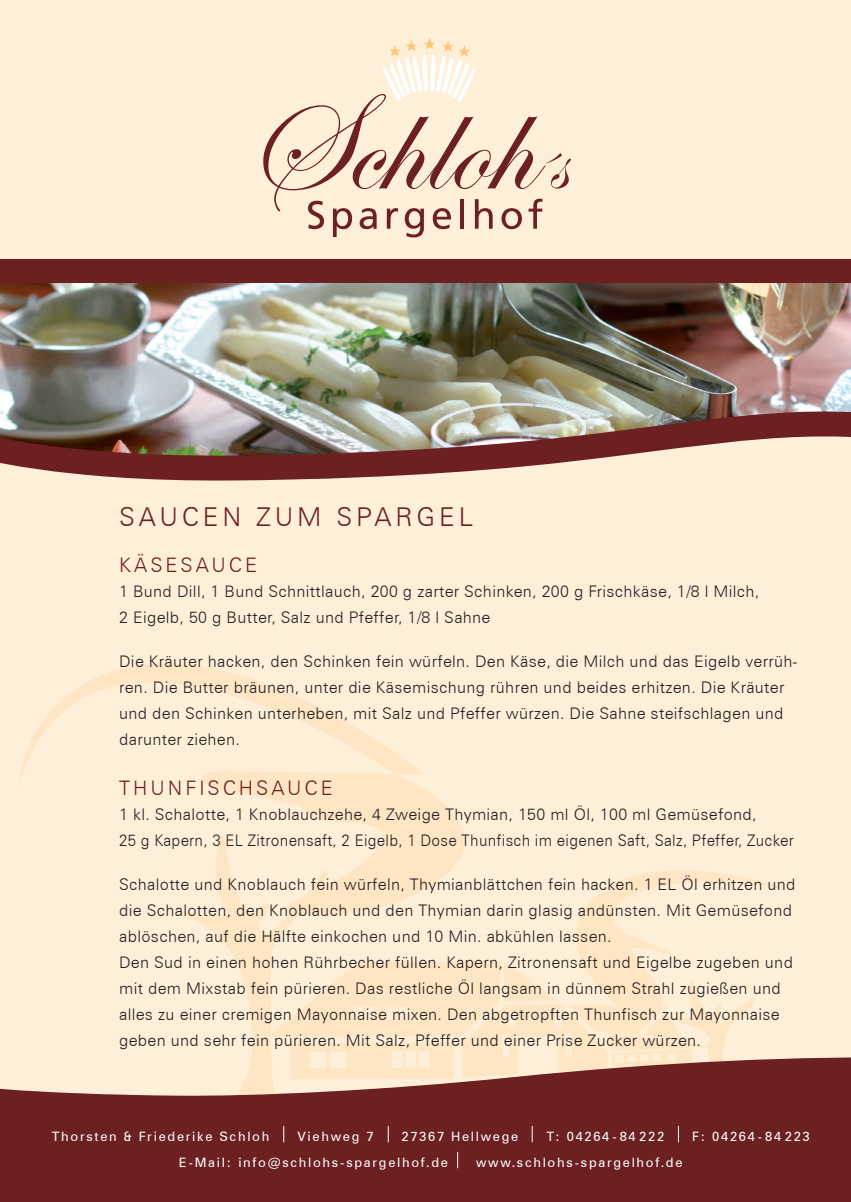
<style>
.page{position:relative;width:851px;height:1202px;background:#fff}
.page>*{position:absolute;margin:0;border:0;box-sizing:border-box;transform-origin:0 0}
.t1{font:300 26px "Zurich BT";letter-spacing:.15em;color:#6d2021}
.t2{font:300 20px "Zurich BT";letter-spacing:.15em;color:#6d2021}
.t3{font:300 16px/26px "Zurich BT";letter-spacing:.02em;color:#231f20}
.t4{font:13px "Zurich BT";letter-spacing:.13em;color:#fff}
</style>
<div class="page">
<div style="left:0;top:0;width:850px;height:1202px;background:#feefd8"></div>
<svg style="left:174px;top:912px;width:122px;height:144px"></svg>
<svg style="left:193px;top:786px;width:272px;height:130px"></svg>
<svg style="left:19px;top:663px;width:405px;height:123px"></svg>
<svg style="left:576px;top:870px;width:210px;height:91px"></svg>
<svg style="left:267px;top:961px;width:487px;height:95px"></svg>
<svg style="left:0;top:456px;width:616px;height:25px;fill:#6d2021"></svg>
<img style="left:0;top:282px;width:850px;height:174px">
<div style="left:0;top:259px;width:850px;height:23px;background:#6d2021"></div>
<svg style="left:0;top:1056px;width:850px;height:146px;fill:#6d2021"></svg>
<svg style="left:283px;top:1126px;width:1px;height:16px"></svg>
<svg style="left:388px;top:1126px;width:1px;height:16px"></svg>
<svg style="left:531px;top:1126px;width:1px;height:16px"></svg>
<svg style="left:678px;top:1126px;width:1px;height:16px"></svg>
<svg style="left:457px;top:1152px;width:1px;height:16px"></svg>
<svg style="left:263px;top:38px;width:307px;height:199px"></svg>
<h1 class="t1" style="left:119px;top:501px;width:355px">Saucen zum Spargel</h1>
<p class="t2" style="left:119px;top:553px;width:139px">käsesauce</p>
<p class="t3" style="left:119px;top:578px;width:641px">1 Bund Dill, 1 Bund Schnittlauch, 200 g zarter Schinken, 200 g Frischkäse, 1/8 l M ilch,<br>2 Eigelb, 50 g Butter, Salz und Pfeffer, 1/8 l Sahne</p>
<p class="t3" style="left:119px;top:648px;width:679px">Die Kräuter hacken, den Schinken fein würfeln. Den Käse, die M ilch und das Eigelb verrüh&shy;ren. Die Butter bräunen, unter die Käsemischung rühren und beides erhitzen. Die Kräuter und den Schinken unterheben, mit Salz und Pfeffer würzen. Die Sahne steifschlagen und darunter ziehen.</p>
<p class="t2" style="left:119px;top:775px;width:215px">Thunf ischsauce</p>
<p class="t3" style="left:119px;top:801px;width:676px">1 kl. Schalotte, 1 Knoblauchzehe, 4 Zweige Thymian, 150 ml Öl, 100 ml Gemüsefond,<br>25 g Kapern, 3 EL Zitronensaft, 2 Eigelb, 1 Dose Thunfisch im eigenen Saft, Salz, Pfeffer, Zucker</p>
<p class="t3" style="left:119px;top:871px;width:677px">Schalotte und Knoblauch fein würfeln, Thymianblättchen fein hacken. 1 EL Öl erhitzen und die Schalotten, den Knoblauch und den Thymian darin glasig andünsten. M it Gemüsefond ablöschen, auf die Hälfte einkochen und 10 M in. abkühlen lassen.<br>Den Sud in einen hohen Rührbecher füllen. Kapern, Zitronensaft und Eigelbe zugeben und mit dem M ixstab fein pürieren. Das restliche Öl langsam in dünnem Strahl zugießen und alles zu einer cremigen Mayonnaise mixen. Den abgetropften Thunfisch zur Mayonnaise geben und sehr fein pürieren. M it Salz, Pfeffer und einer Prise Zucker würzen.</p>
<p class="t4" style="left:52px;top:1128px;width:219px">Thorsten &amp; Friederike Schloh</p>
<p class="t4" style="left:297px;top:1128px;width:78px">Viehweg 7</p>
<p class="t4" style="left:401px;top:1128px;width:118px">27367 Hellwege</p>
<p class="t4" style="left:546px;top:1128px;width:119px">T: 04264-84 222</p>
<p class="t4" style="left:692px;top:1128px;width:119px">F: 04264-84 223</p>
<p class="t4" style="left:179px;top:1155px;width:270px">E-Mail: info@schlohs-spargelhof.de</p>
<p class="t4" style="left:476px;top:1155px;width:208px">www.schlohs-spargelhof.de</p>
</div>
